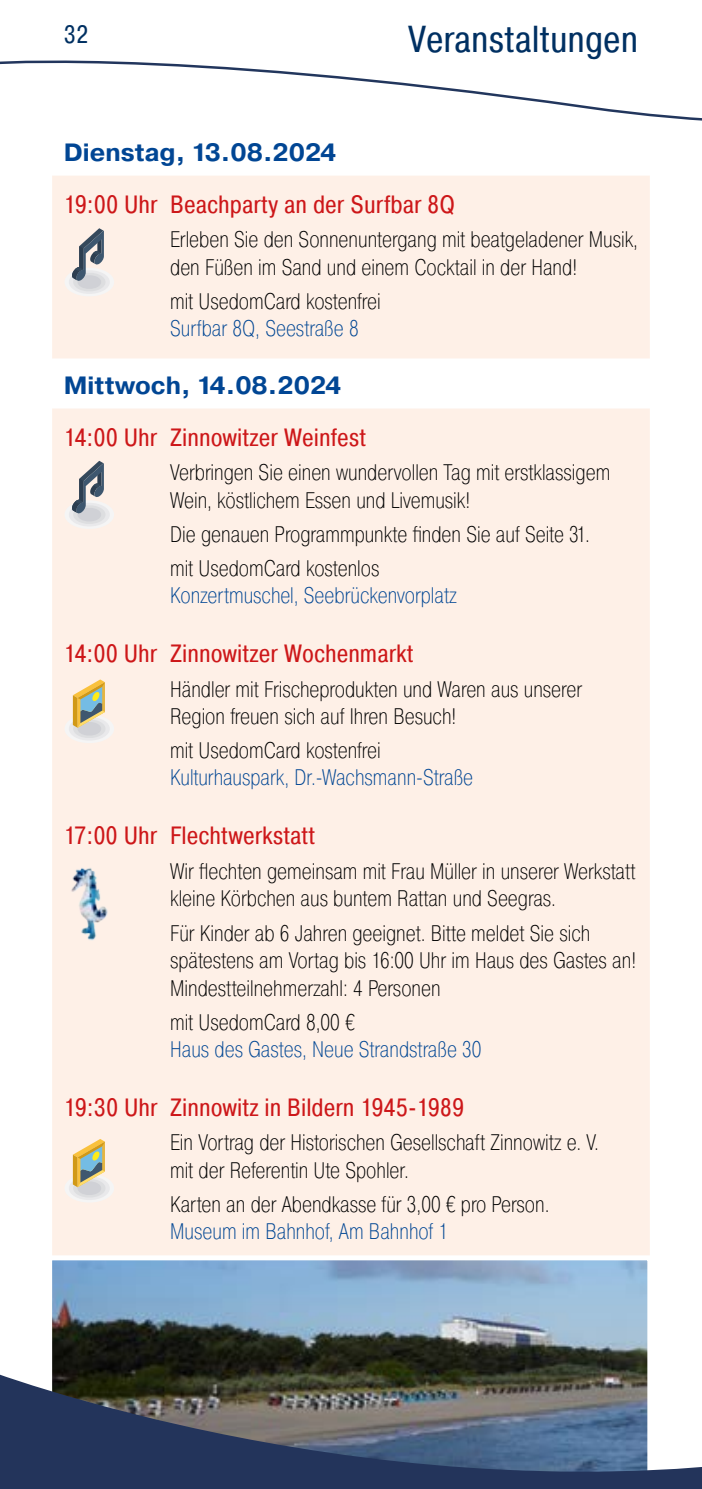
<style>
.page{position:relative;width:702px;height:1489px;background:#fff}
.page>*{position:absolute;margin:0;border:0;box-sizing:border-box;transform-origin:0 0}
.t1{font:37.5px "Pragmatica Cond";color:#003062}
.t2{font:25px "Pragmatica Cond";color:#cd1719}
.t3{font:700 25px "Pragmatica";color:#014694}
.t4{font:25px "Pragmatica Cond";color:#003062}
.t5{font:200 22.5px/27.5px "Pragmatica Cond";color:#000}
.t6{font:200 22.5px "Pragmatica Cond";color:#014694}
</style>
<div class="page">
<div style="left:50px;top:128px;width:602px;height:1275px;background:#fef0e7;border:2px solid #fff"></div>
<div style="left:50px;top:126px;width:602px;height:50px;background:#fff"></div>
<div style="left:50px;top:358px;width:602px;height:50px;background:#fff"></div>
<svg style="left:50px;top:1255px;width:602px;height:111px;background:#768ea0"></svg>
<svg style="left:65px;top:228px;width:49px;height:68px"></svg>
<svg style="left:65px;top:461px;width:49px;height:68px"></svg>
<svg style="left:65px;top:679px;width:49px;height:64px"></svg>
<img style="left:71px;top:868px;width:37px;height:73px">
<svg style="left:65px;top:1139px;width:49px;height:63px"></svg>
<svg style="left:0;top:1366px;width:702px;height:122px;background:#505a6a"></svg>
<svg style="left:0;top:60px;width:702px;height:61px"></svg>
<p class="t4" style="left:64px;top:19px;width:26px">32</p>
<h1 class="t1" style="left:407px;top:16px;width:232px">Veranstaltungen</h1>
<p class="t3" style="left:64px;top:137px;width:274px">Dienstag, 13.08.2024</p>
<p class="t2" style="left:64px;top:188px;width:393px">19:00 Uhr Beachparty an der Surfbar 8Q</p>
<p class="t5" style="left:170px;top:226px;width:469px">Erleben Sie den Sonnenuntergang mit beatgeladener Musik, den Füßen im Sand und einem Cocktail in der Hand!</p>
<p class="t5" style="left:170px;top:287px;width:212px">mit UsedomCard kostenfrei</p>
<p class="t6" style="left:170px;top:315px;width:190px">Surfbar 8Q, Seestraße 8</p>
<p class="t3" style="left:64px;top:369px;width:279px">Mittwoch, 14.08.2024</p>
<p class="t2" style="left:64px;top:421px;width:304px">14:00 Uhr Zinnowitzer Weinfest</p>
<p class="t5" style="left:170px;top:459px;width:441px">Verbringen Sie einen wundervollen Tag mit erstklassigem<br>Wein, köstlichem Essen und Livemusik!</p>
<p class="t5" style="left:170px;top:517px;width:421px;line-height:34px">Die genauen Programmpunkte finden Sie auf Seite 31. mit UsedomCard kostenlos</p>
<p class="t6" style="left:170px;top:582px;width:288px">Konzertmuschel, Seebrückenvorplatz</p>
<p class="t2" style="left:64px;top:638px;width:351px">14:00 Uhr Zinnowitzer Wochenmarkt</p>
<p class="t5" style="left:170px;top:675px;width:413px">Händler mit Frischeprodukten und Waren aus unserer<br>Region freuen sich auf Ihren Besuch!</p>
<p class="t5" style="left:170px;top:737px;width:212px">mit UsedomCard kostenfrei</p>
<p class="t6" style="left:170px;top:764px;width:304px">Kulturhauspark, Dr.-Wachsmann-Straße</p>
<p class="t2" style="left:64px;top:819px;width:253px">17:00 Uhr Flechtwerkstatt</p>
<p class="t5" style="left:170px;top:857px;width:467px">Wir flechten gemeinsam mit Frau Müller in unserer Werkstatt kleine Körbchen aus buntem Rattan und Seegras.</p>
<p class="t5" style="left:170px;top:919px;width:467px">Für Kinder ab 6 Jahren geeignet. Bitte meldet Sie sich spätestens am Vortag bis 16:00 Uhr im Haus des Gastes an!<br>Mindestteilnehmerzahl: 4 Personen</p>
<p class="t5" style="left:170px;top:1008px;width:186px">mit UsedomCard 8,00 €</p>
<p class="t6" style="left:170px;top:1035px;width:313px">Haus des Gastes, Neue Strandstraße 30</p>
<p class="t2" style="left:64px;top:1091px;width:402px">19:30 Uhr Zinnowitz in Bildern 1945-1989</p>
<p class="t5" style="left:170px;top:1128px;width:430px">Ein Vortrag der Historischen Gesellschaft Zinnowitz e. V. mit der Referentin Ute Spohler.</p>
<p class="t5" style="left:170px;top:1190px;width:381px">Karten an der Abendkasse für 3,00 € pro Person.</p>
<p class="t6" style="left:170px;top:1217px;width:279px">Museum im Bahnhof, Am Bahnhof 1</p>
</div>
